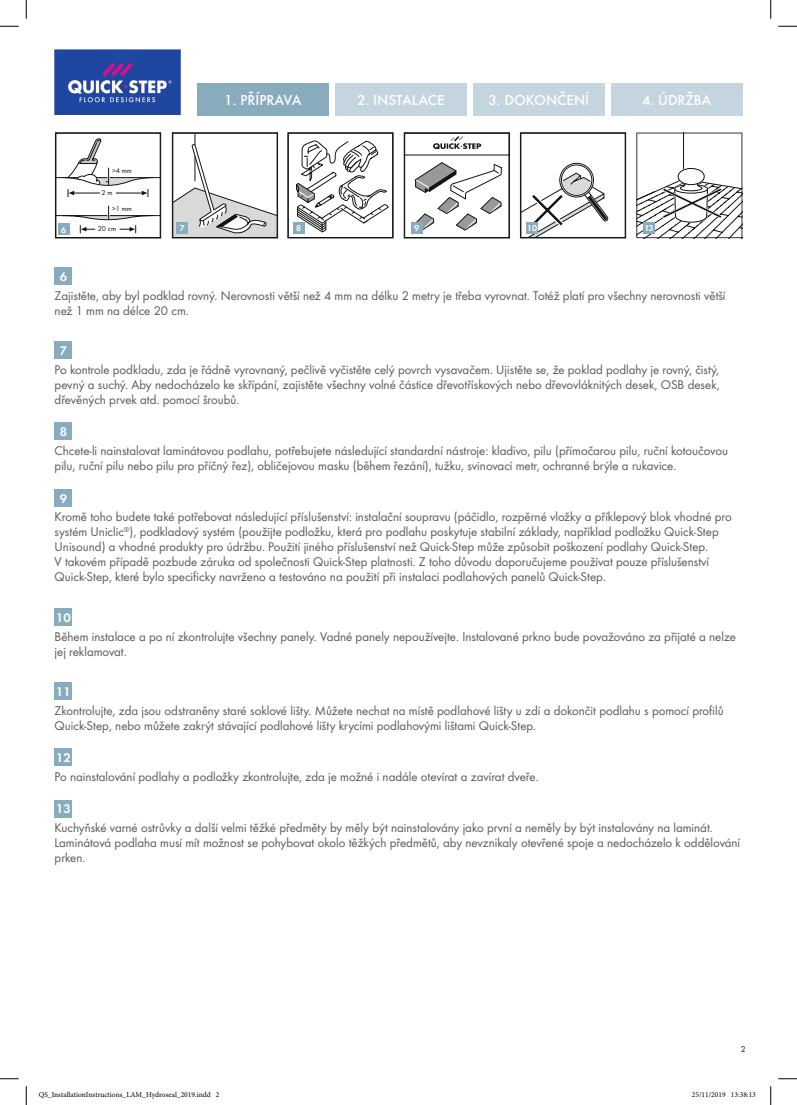
<style>
.page{position:relative;width:797px;height:1105px;background:#fff}
.page>*{position:absolute;margin:0;border:0;box-sizing:border-box;transform-origin:0 0}
.HEADER_-_TABS{font:500 15px "Futura";color:#fff}
.TEKST_GRIJS{font:13.12px/15px "Futura Boo";color:#5a5a5a}
.nummertje{font:13.12px/15px "Futura Boo";color:#5a5a5a}
.t1{font:13px "Futura Dem";color:#fff}
.t2{font:8.88px "Futura Dem";color:#fff}
.t3{font:600 8.88px "Futura PT";color:#fff}
.t4{font:8.75px "Futura PT";color:#131413}
.t5{font:7.5px "Minion Pro";color:#000}
.t6{font:7.38px "Futura PT";color:#131413}
</style>
<div class="page">
<div style="left:55px;top:267px;width:17px;height:18px;background:#88acbe"></div>
<div style="left:55px;top:341px;width:17px;height:18px;background:#88acbe"></div>
<div style="left:55px;top:423px;width:17px;height:17px;background:#88acbe"></div>
<div style="left:55px;top:489px;width:17px;height:17px;background:#88acbe"></div>
<div style="left:55px;top:608px;width:17px;height:18px;background:#88acbe"></div>
<div style="left:55px;top:682px;width:17px;height:18px;background:#88acbe"></div>
<div style="left:55px;top:748px;width:17px;height:18px;background:#88acbe"></div>
<div style="left:55px;top:800px;width:17px;height:17px;background:#88acbe"></div>
<div style="left:197px;top:83px;width:131px;height:32px;background:#88acbe"></div>
<div style="left:335px;top:83px;width:131px;height:32px;background:#c5d5e0"></div>
<div style="left:473px;top:83px;width:131px;height:32px;background:#c5d5e0"></div>
<div style="left:611px;top:83px;width:131px;height:32px;background:#c5d5e0"></div>
<img style="left:55px;top:50px;width:125px;height:65px">
<svg style="left:415px;top:162px;width:87px;height:69px"></svg>
<svg style="left:433px;top:136px;width:48px;height:13px"></svg>
<div style="left:404px;top:133px;width:105px;height:105px;border:1px solid #131413"></div>
<div style="left:559px;top:163px;width:35px;height:34px;border:1px solid #131413;border-radius:50%"></div>
<div style="left:561px;top:165px;width:31px;height:31px;border:1px solid #131413;border-radius:50%"></div>
<svg style="left:522px;top:173px;width:87px;height:63px"></svg>
<div style="left:520px;top:133px;width:106px;height:105px;border:1px solid #131413"></div>
<svg style="left:174px;top:135px;width:102px;height:101px"></svg>
<div style="left:172px;top:133px;width:106px;height:105px;border:1px solid #131413"></div>
<svg style="left:296px;top:140px;width:93px;height:93px"></svg>
<div style="left:288px;top:133px;width:105px;height:105px;border:1px solid #131413"></div>
<div style="left:293px;top:222px;width:12px;height:12px;background:#88acbe"></div>
<div style="left:410px;top:222px;width:12px;height:12px;background:#88acbe"></div>
<div style="left:526px;top:222px;width:12px;height:12px;background:#88acbe"></div>
<div style="left:176px;top:222px;width:12px;height:12px;background:#88acbe"></div>
<svg style="left:57px;top:138px;width:102px;height:95px"></svg>
<div style="left:55px;top:133px;width:106px;height:105px;border:1px solid #131413"></div>
<div style="left:58px;top:223px;width:12px;height:12px;background:#88acbe"></div>
<svg style="left:636px;top:133px;width:106px;height:105px"></svg>
<div style="left:643px;top:222px;width:12px;height:12px;background:#88acbe"></div>
<svg style="left:0;top:25px;width:19px;height:2px"></svg>
<svg style="left:778px;top:25px;width:19px;height:2px"></svg>
<svg style="left:0;top:1078px;width:19px;height:1px"></svg>
<svg style="left:778px;top:1078px;width:19px;height:1px"></svg>
<svg style="left:25px;top:0;width:2px;height:19px"></svg>
<svg style="left:25px;top:1086px;width:2px;height:19px"></svg>
<svg style="left:770px;top:0;width:1px;height:19px"></svg>
<svg style="left:770px;top:1086px;width:1px;height:19px"></svg>
<p class="t6" style="left:112px;top:166px;width:21px">&gt;4 mm</p>
<p class="t6" style="left:112px;top:204px;width:21px">&gt;1 mm</p>
<p class="t6" style="left:102px;top:188px;width:12px">2 m</p>
<p class="HEADER_-_TABS" style="left:224px;top:91px;width:79px">1. PŘÍPRAVA</p>
<p class="HEADER_-_TABS" style="left:357px;top:91px;width:89px">2. INSTALACE</p>
<p class="HEADER_-_TABS" style="left:488px;top:91px;width:102px">3. DOKONČENÍ</p>
<p class="HEADER_-_TABS" style="left:642px;top:91px;width:71px">4. ÚDRŽBA</p>
<p class="t2" style="left:180px;top:223px;width:7px">7</p>
<p class="t2" style="left:296px;top:223px;width:7px">8</p>
<p class="t2" style="left:414px;top:223px;width:7px">9</p>
<p class="t2" style="left:527px;top:223px;width:12px">10</p>
<p class="t2" style="left:61px;top:224px;width:7px">6</p>
<p class="t6" style="left:98px;top:224px;width:20px">20 cm</p>
<p class="t3" style="left:644px;top:223px;width:11px">13</p>
<p class="t1" style="left:60px;top:269px;width:9px">6</p>
<p class="TEKST_GRIJS" style="left:55px;top:288px;width:672px">Zajistěte, aby byl podklad rovný. Nerovnosti větší než 4 mm na délku 2 metry je třeba vyrovnat. Totéž platí pro všechny nerovnosti větší než 1 mm na délce 20 cm.</p>
<p class="t1" style="left:60px;top:343px;width:9px">7</p>
<p class="TEKST_GRIJS" style="left:55px;top:362px;width:666px;text-align:justify">Po kontrole podkladu, zda je řádně vyrovnaný, pečlivě vyčistěte celý povrch vysavačem. Ujistěte se, že poklad podlahy je rovný, čistý, pevný a suchý. Aby nedocházelo ke skřípání, zajistěte všechny volné částice dřevotřískových nebo dřevovláknitých desek, OSB desek, dřevěných prvek atd. pomocí šroubů.</p>
<p class="t1" style="left:60px;top:424px;width:9px">8</p>
<p class="TEKST_GRIJS" style="left:55px;top:443px;width:675px">Chcete-li nainstalovat laminátovou podlahu, potřebujete následující standardní nástroje: kladivo, pilu (přímočarou pilu, ruční kotoučovou pilu, ruční pilu nebo pilu pro příčný řez), obličejovou masku (během řezání), tužku, svinovací metr, ochranné brýle a rukavice.</p>
<p class="t1" style="left:60px;top:490px;width:9px">9</p>
<p class="nummertje" style="left:55px;top:509px;width:678px">Kromě toho budete také potřebovat následující příslušenství: instalační soupravu (páčidlo, rozpěrné vložky a příklepový blok vhodné pro systém Uniclic<sup>®</sup>), podkladový systém (použijte podložku, která pro podlahu poskytuje stabilní základy, například podložku Quick-Step Unisound) a vhodné produkty pro údržbu. Použití jiného příslušenství než Quick-Step může způsobit poškození podlahy Quick-Step.<br>V takovém případě pozbude záruka od společnosti Quick-Step platnosti. Z toho důvodu doporučujeme používat pouze příslušenství Quick-Step, které bylo specificky navrženo a testováno na použití při instalaci podlahových panelů Quick-Step.</p>
<p class="t1" style="left:56px;top:610px;width:16px">10</p>
<p class="nummertje" style="left:55px;top:629px;width:682px">Během instalace a po ní zkontrolujte všechny panely. Vadné panely nepoužívejte. Instalované prkno bude považováno za přijaté a nelze jej reklamovat.</p>
<p class="t1" style="left:56px;top:684px;width:16px">11</p>
<p class="TEKST_GRIJS" style="left:55px;top:703px;width:670px">Zkontrolujte, zda jsou odstraněny staré soklové lišty. Můžete nechat na místě podlahové lišty u zdi a dokončit podlahu s pomocí profilů<br>Quick-Step, nebo můžete zakrýt stávající podlahové lišty krycími podlahovými lištami Quick-Step.</p>
<p class="t1" style="left:56px;top:750px;width:16px">12</p>
<p class="TEKST_GRIJS" style="left:55px;top:769px;width:485px">Po nainstalování podlahy a podložky zkontrolujte, zda je možné i nadále otevírat a zavírat dveře.</p>
<p class="t1" style="left:56px;top:801px;width:16px">13</p>
<p class="TEKST_GRIJS" style="left:55px;top:820px;width:687px">Kuchyňské varné ostrůvky a další velmi těžké předměty by měly být nainstalovány jako první a neměly by být instalovány na laminát.<br>Laminátová podlaha musí mít možnost se pohybovat okolo těžkých předmětů, aby nevznikaly otevřené spoje a nedocházelo k oddělování prken.</p>
<p class="t4" style="left:741px;top:1044px;width:6px">2</p>
<p class="t5" style="left:39px;top:1090px;width:182px">QS_InstallationInstructions_LAM_Hydroseal_2019.indd 2</p>
<p class="t5" style="left:692px;top:1090px;width:65px">25/11/2019 13:38:13</p>
</div>
